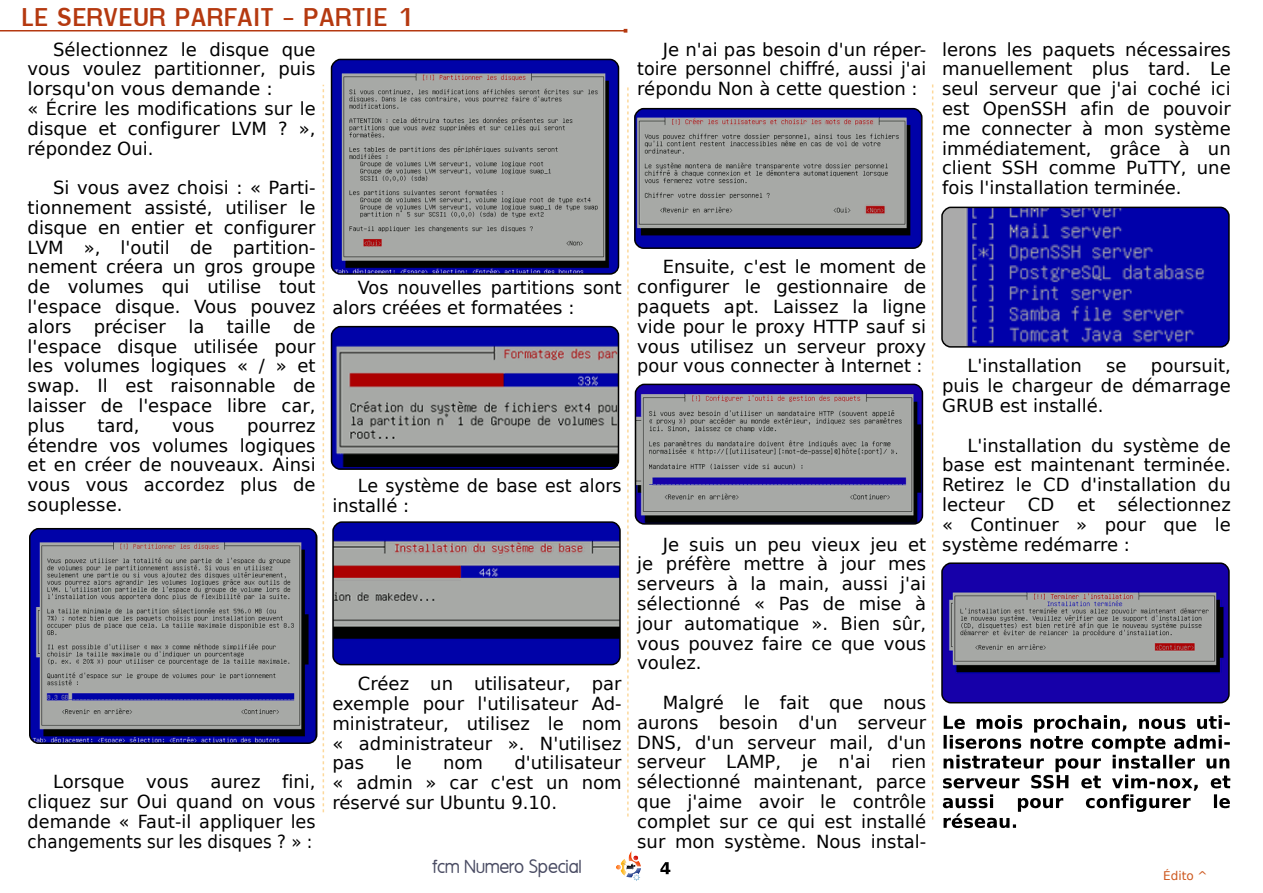
<style>
.page{position:relative;width:1263px;height:893px;background:#fff}
.page>*{position:absolute;margin:0;border:0;box-sizing:border-box;transform-origin:0 0}
.t1{font:700 25.5px "Garuda";color:#b53910}
.t2{font:18px/19.8px "DejaVu Sans";color:#000;text-align:justify}
.t3{font:18px "Mg Open Modata";color:#4a4c63}
.t4{font:12px "DejaVu Sans";color:#cd581e}
</style>
<div class="page">
<svg style="left:323px;top:85px;width:1px;height:727px"></svg>
<svg style="left:932px;top:84px;width:1px;height:735px"></svg>
<img style="left:616px;top:851px;width:25px;height:30px">
<svg style="left:660px;top:862px;width:10px;height:12px"></svg>
<hr style="left:0;top:30px;width:625px;height:1px;background:#b53910">
<svg style="left:943px;top:715px;width:287px;height:113px"></svg>
<svg style="left:29px;top:527px;width:289px;height:217px"></svg>
<svg style="left:330px;top:58px;width:290px;height:217px"></svg>
<svg style="left:330px;top:325px;width:290px;height:145px"></svg>
<svg style="left:332px;top:521px;width:289px;height:145px"></svg>
<svg style="left:627px;top:87px;width:297px;height:729px"></svg>
<svg style="left:941px;top:206px;width:289px;height:142px"></svg>
<svg style="left:941px;top:562px;width:289px;height:142px"></svg>
<h1 class="t1" style="left:21px;top:2px;width:394px">LE SERVEUR PARFAIT - PARTIE 1</h1>
<p class="t2" style="left:28px;top:39px;width:289px;text-align:left;text-indent:26px">Sélectionnez le disque que vous voulez partitionner, puis lorsqu'on vous demande :<br>« Écrire les modifications sur le disque et configurer LVM ? », répondez Oui.</p>
<p class="t2" style="left:28px;top:178px;width:289px;text-indent:26px">Si vous avez choisi : « Parti&shy;tionnement assisté, utiliser le disque en entier et configurer LVM », l'outil de partition&shy;nement créera un gros groupe de volumes qui utilise tout l'espace disque. Vous pouvez alors préciser la taille de l'espace disque utilisée pour les volumes logiques « / » et swap. Il est raisonnable de laisser de l'espace libre car, plus</p>
<p class="t2" style="left:332px;top:278px;width:291px;text-indent:26px">Vos nouvelles partitions sont alors créées et formatées :</p>
<p class="t2" style="left:97px;top:416px;width:44px">tard,</p>
<p class="t2" style="left:172px;top:416px;width:44px">vous</p>
<p class="t2" style="left:28px;top:416px;width:289px;text-indent:220px">pourrez étendre vos volumes logiques et en créer de nouveaux. Ainsi vous vous accordez plus de souplesse.</p>
<p class="t2" style="left:332px;top:476px;width:291px;text-indent:26px">Le système de base est alors installé :</p>
<p class="t2" style="left:28px;top:772px;width:289px;text-indent:26px">Lorsque vous aurez fini, cliquez sur Oui quand on vous demande « Faut-il appliquer les changements sur les disques ? » :</p>
<p class="t2" style="left:332px;top:674px;width:291px;text-indent:26px">Créez un utilisateur, par exemple pour l'utilisateur Ad&shy;ministrateur, utilisez le nom « administrateur ». N'utilisez pas</p>
<p class="t2" style="left:332px;top:753px;width:291px;text-indent:182px">d'utilisateur « admin » car c'est un nom réservé sur Ubuntu 9.10.</p>
<p class="t2" style="left:396px;top:753px;width:18px">le</p>
<p class="t2" style="left:443px;top:753px;width:41px">nom</p>
<p class="t2" style="left:637px;top:39px;width:290px;text-indent:26px">Je n'ai pas besoin d'un réper&shy;toire personnel chiffré, aussi j'ai répondu Non à cette question :</p>
<p class="t2" style="left:637px;top:257px;width:290px;text-indent:26px">Ensuite, c'est le moment de configurer le gestionnaire de paquets apt. Laissez la ligne vide pour le proxy HTTP sauf si vous utilisez un serveur proxy pour vous connecter à Internet :</p>
<p class="t2" style="left:637px;top:534px;width:290px;text-indent:26px">Je suis un peu vieux jeu et je préfère mettre à jour mes serveurs à la main, aussi j'ai sélectionné « Pas de mise à jour automatique ». Bien sûr, vous pouvez faire ce que vous voulez.</p>
<p class="t2" style="left:637px;top:693px;width:290px;text-indent:26px">Malgré le fait que nous aurons besoin d'un serveur DNS, d'un serveur mail, d'un serveur LAMP, je n'ai rien sélectionné maintenant, parce que j'aime avoir le contrôle complet sur ce qui est installé sur mon système. Nous instal-</p>
<p class="t2" style="left:942px;top:39px;width:290px">lerons les paquets nécessaires manuellement plus tard. Le seul serveur que j'ai coché ici est OpenSSH afin de pouvoir me connecter à mon système immédiatement, grâce à un client SSH comme PuTTY, une fois l'installation terminée.</p>
<p class="t2" style="left:942px;top:356px;width:290px;text-indent:209px">poursuit, puis le chargeur de démarrage GRUB est installé.</p>
<p class="t2" style="left:942px;top:435px;width:290px;text-indent:26px">L'installation du système de base est maintenant terminée.<br>Retirez le CD d'installation du lecteur</p>
<p class="t2" style="left:967px;top:356px;width:116px">L'installation</p>
<p class="t2" style="left:1106px;top:356px;width:22px">se</p>
<p class="t2" style="left:942px;top:495px;width:290px;text-indent:176px">sélectionnez « Continuer » pour que le système redémarre :</p>
<p class="t2" style="left:1028px;top:495px;width:28px">CD</p>
<p class="t2" style="left:1077px;top:495px;width:20px">et</p>
<p class="t3" style="left:432px;top:857px;width:151px">fcm Numero Special</p>
<p class="t4" style="left:1163px;top:869px;width:46px">Édito ^</p>
</div>
